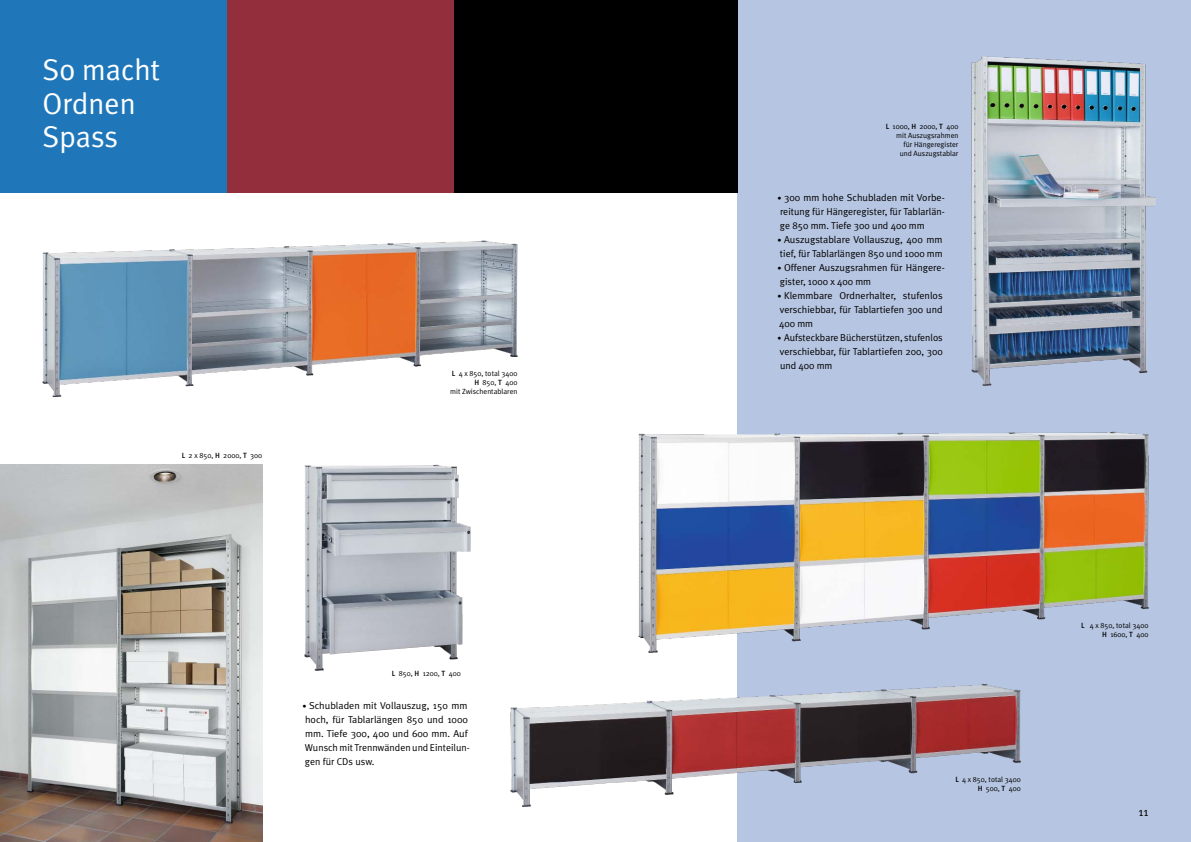
<style>
.page{position:relative;width:1191px;height:842px;background:#fff}
.page>*{position:absolute;margin:0;border:0;box-sizing:border-box;transform-origin:0 0}
.t1{font:30px/33.2px "Meta Plus Normal";color:#fff}
.t2{font:12px "Meta Plus Normal";color:#000}
.t3{font:10px/14px "Meta Plus Normal";color:#000}
.t4{font:7.5px/9px "Meta Plus Normal";color:#000;text-align:right}
.s1{font-family:"Meta Plus";font-weight:500}
.s2{font-size:8px}
</style>
<div class="page">
<div style="left:737px;top:0;width:454px;height:842px;background:#b6c5e1"></div>
<div style="left:454px;top:0;width:283px;height:193px;background:#000"></div>
<div style="left:227px;top:0;width:227px;height:193px;background:#932e3d"></div>
<div style="left:0;top:0;width:227px;height:193px;background:#1f77ba"></div>
<img style="left:0;top:465px;width:262px;height:377px">
<img style="left:971px;top:57px;width:184px;height:329px">
<img style="left:305px;top:465px;width:166px;height:205px">
<img style="left:510px;top:683px;width:510px;height:123px">
<img style="left:43px;top:241px;width:474px;height:156px">
<img style="left:638px;top:432px;width:510px;height:220px">
<h1 class="t1" style="left:43px;top:53px;width:119px">So macht<br>Ordnen<br>Spass</h1>
<p class="t4" style="left:182px;top:451px;width:82px"><span class="s1">L</span> 2 x 850, <span class="s1">H</span> 2000, <span class="s1">T</span> 300</p>
<p class="t4" style="left:450px;top:369px;width:69px"><span class="s1">L</span> 4 x 850, total 3400<br><span class="s1">H</span> 850, <span class="s1">T</span> 400<br>mit Zwischentablaren</p>
<p class="t4" style="left:392px;top:669px;width:70px"><span class="s1">L</span> 850, <span class="s1">H</span> 1200, <span class="s1">T</span> 400</p>
<p class="t3" style="left:303px;top:698px;width:169px"><span class="s2">•</span> Schubladen mit Vollauszug, 150 mm hoch, für Tablarlängen 850 und 1000 mm. Tiefe 300, 400 und 600 mm. Auf<br>Wunsch mit Trennwänden und Einteilun&shy;gen für CDs usw.</p>
<p class="t4" style="left:885px;top:122px;width:74px"><span class="s1">L</span> 1000, <span class="s1">H</span> 2000, <span class="s1">T</span> 400 mit Auszugsrahmen für Hängeregister<br>und Auszugstablar</p>
<p class="t3" style="left:777px;top:190px;width:169px;text-align:justify"><span class="s2">•</span> 300 mm hohe Schubladen mit Vorbe&shy;reitung für Hängeregister, für Tablarlän&shy;ge 850 mm. Tiefe 300 und 400 mm</p>
<p class="t3" style="left:777px;top:232px;width:166px"><span class="s2">•</span> Auszugstablare Vollauszug, 400 mm tief, für Tablarlängen 850 und 1000 mm</p>
<p class="t3" style="left:777px;top:260px;width:169px"><span class="s2">•</span> Offener Auszugsrahmen für Hängere&shy;gister, 1000 x 400 mm</p>
<p class="t3" style="left:777px;top:288px;width:166px;text-align:justify"><span class="s2">•</span> Klemmbare Ordnerhalter, stufenlos verschiebbar, für Tablartiefen 300 und 400 mm</p>
<p class="t3" style="left:777px;top:330px;width:167px;text-align:justify"><span class="s2">•</span> Aufsteckbare Bücherstützen, stufenlos verschiebbar, für Tablartiefen 200, 300 und 400 mm</p>
<p class="t4" style="left:955px;top:774px;width:67px"><span class="s1">L</span> 4 x 850, total 3400<br><span class="s1">H</span> 500, <span class="s1">T</span> 400</p>
<p class="t4" style="left:1081px;top:620px;width:69px"><span class="s1">L</span> 4 x 850, total 3400<br><span class="s1">H</span> 1600, <span class="s1">T</span> 400</p>
<p class="t2" style="left:1138px;top:805px;width:11px">11</p>
</div>
